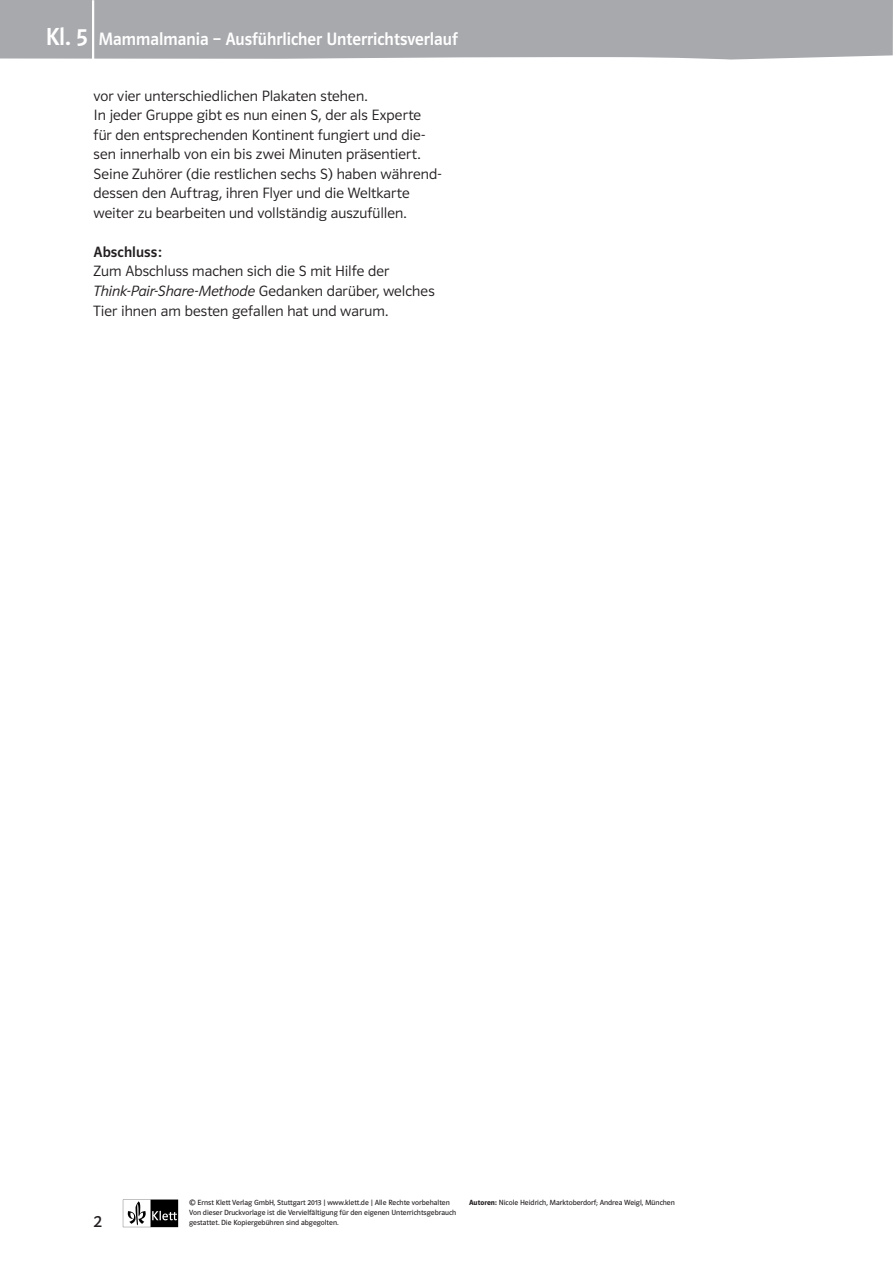
<style>
.page{position:relative;width:893px;height:1263px;background:#fff}
.page>*{position:absolute;margin:0;border:0;box-sizing:border-box;transform-origin:0 0}
.t1{font:18px "Polo ST11 K Krftg";color:#fff;scale:.95 1}
.t2{font:17.25px "Polo ST11 K Buch";color:#231f20}
.t3{font:15px/19.5px "Polo ST11 K Leicht";letter-spacing:.005em;color:#231f20}
.t4{font:15px "Polo ST11 K Leicht Kursiv";color:#231f20}
.t5{font:15px "Polo ST11 K Krftg";letter-spacing:.005em;color:#231f20}
.t6{font:7.5px/10.1px "Polo ST11 K Buch";color:#231f20}
.s1{font-size:24.75px}
.s2{font-family:"Polo ST11 K Leicht"}
.s3{font-family:"Polo ST11 K Hfett"}
</style>
<div class="page">
<svg style="left:123px;top:1199px;width:55px;height:28px"></svg>
<div style="left:0;top:0;width:893px;height:60px;background:#a8a9ad"></div>
<hr style="left:92px;top:0;width:2px;height:60px;background:#fff">
<p class="t1" style="left:46px;top:29px;width:435px"><span class="s1">Kl. 5</span> Mammalmania – Ausführlicher Unterrichtsverlauf</p>
<p class="t3" style="left:94px;top:86px;width:350px">vor vier unterschiedlichen Plakaten stehen.<br>In jeder Gruppe gibt es nun einen S, der als Experte für den entsprechenden Kontinent fungiert und die&shy;sen innerhalb von ein bis zwei Minuten präsentiert.<br>Seine Zuhörer (die restlichen sechs S) haben während&shy;dessen den Auftrag, ihren Flyer und die Weltkarte weiter zu bearbeiten und vollständig auszufüllen.</p>
<p class="t5" style="left:94px;top:244px;width:70px">Abschluss:</p>
<p class="t3" style="left:94px;top:262px;width:297px">Zum Abschluss machen sich die S mit Hilfe der</p>
<p class="t4" style="left:94px;top:283px;width:343px">Think-Pair-Share-Methode <span class="s2">Gedanken darüber, welches</span></p>
<p class="t3" style="left:94px;top:301px;width:296px">Tier ihnen am besten gefallen hat und warum.</p>
<p class="t2" style="left:94px;top:1212px;width:10px">2</p>
<p class="t6" style="left:189px;top:1198px;width:269px">© Ernst Klett Verlag GmbH, Stuttgart 2013 | www.klett.de | Alle Rechte vorbehalten<br>Von dieser Druckvorlage ist die Vervielfältigung für den eigenen Unterrichtsgebrauch gestattet. Die Kopiergebühren sind abgegolten.</p>
<p class="t6" style="left:469px;top:1198px;width:207px"><span class="s3">Autoren:</span> Nicole Heidrich, Marktoberdorf; Andrea Weigl, München</p>
</div>
